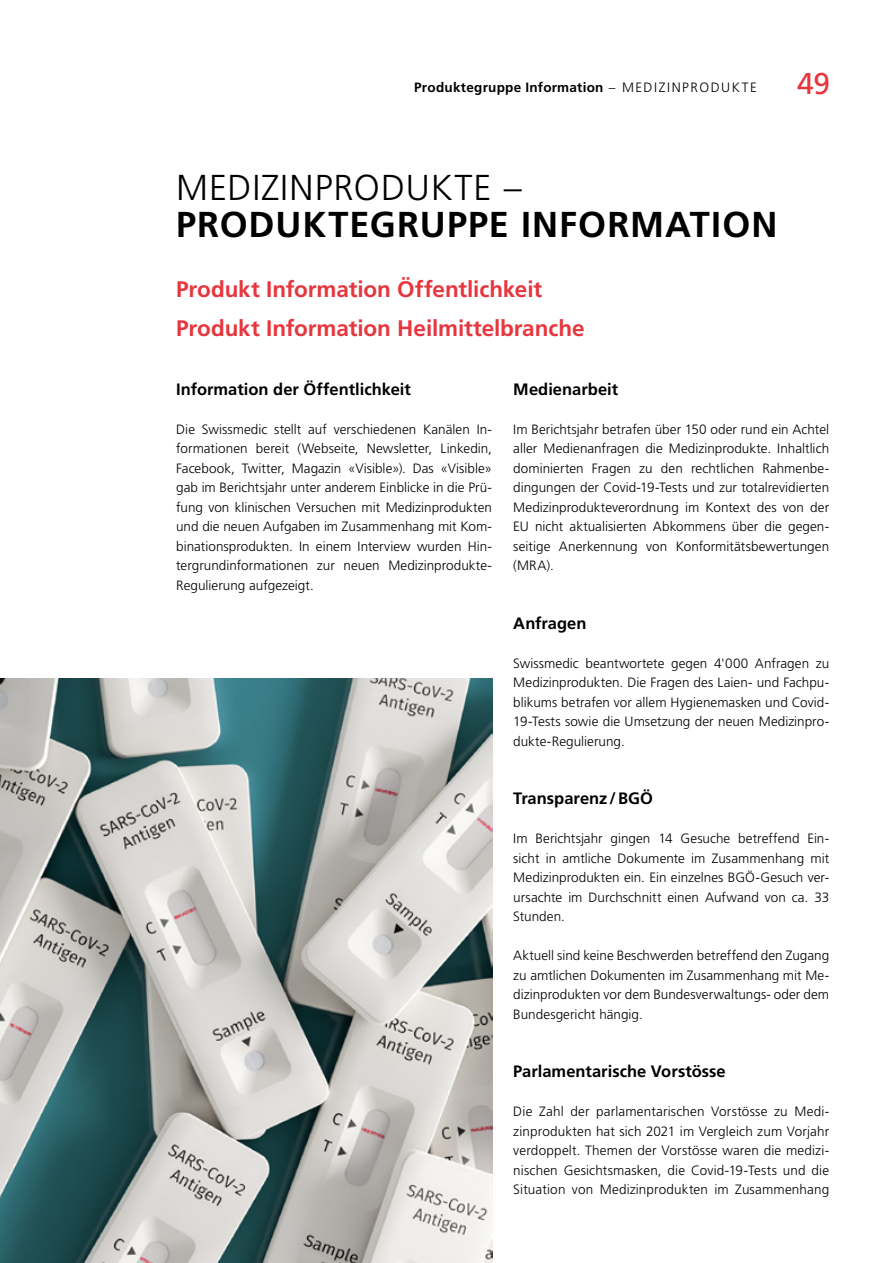
<style>
.page{position:relative;width:893px;height:1263px;background:#fff}
.page>*{position:absolute;margin:0;border:0;box-sizing:border-box;transform-origin:0 0}
.Haupttitel{font:700 36px/37.5px "Frutiger LT Std";letter-spacing:.03em;color:#000}
.t1{font:30px "Frutiger LT Std";color:#e6363e}
.Untertitel{font:700 22.5px "Frutiger LT Std";letter-spacing:-.005em;color:#e6363e}
.Untertitel_2{font:700 16.5px "Frutiger LT Std";color:#000}
.Grundtext{font:700 16.5px "Frutiger LT Std";color:#000}
.Grundtext-2{font:300 13.5px/19.5px "Frutiger LT Std";letter-spacing:.005em;color:#000;text-align:justify}
.t2{font:700 13.5px "Frutiger LT Std";letter-spacing:.02em;color:#000}
.s1{font-weight:300}
</style>
<div class="page">
<img style="left:0;top:678px;width:492px;height:585px">
<p class="t2" style="left:414px;top:80px;width:344px">Produktegruppe Information <span class="s1">– MEDIZINPRODUKTE</span></p>
<h2 class="t1" style="left:797px;top:66px;width:35px">49</h2>
<p class="Haupttitel" style="left:176px;top:169px;width:603px"><span class="s1">MEDIZINPRODUKTE –<br></span>PRODUKTEGRUPPE INFORMATION</p>
<p class="Untertitel" style="left:176px;top:276px;width:367px">Produkt Information Öffentlichkeit</p>
<p class="Untertitel" style="left:176px;top:315px;width:410px">Produkt Information Heilmittelbranche</p>
<p class="Untertitel_2" style="left:176px;top:379px;width:236px">Information der Öffentlichkeit</p>
<p class="Grundtext-2" style="left:176px;top:420px;width:317px">Die Swissmedic stellt auf verschiedenen Kanälen In&shy;formationen bereit (Webseite, Newsletter, Linkedin, Facebook, Twitter, Magazin «Visible»). Das «Visible» gab im Berichtsjahr unter anderem Einblicke in die Prü&shy;fung von klinischen Versuchen mit Medizinprodukten und die neuen Aufgaben im Zusammenhang mit Kom&shy;binationsprodukten. In einem Interview wurden Hin&shy;tergrundinformationen zur neuen Medizinprodukte-Regulierung aufgezeigt.</p>
<p class="Grundtext" style="left:513px;top:379px;width:106px">Medienarbeit</p>
<p class="Grundtext-2" style="left:513px;top:420px;width:317px">Im Berichtsjahr betrafen über 150 oder rund ein Achtel aller Medienanfragen die Medizinprodukte. Inhaltlich dominierten Fragen zu den rechtlichen Rahmenbe&shy;dingungen der Covid-19-Tests und zur totalrevidierten Medizinprodukteverordnung im Kontext des von der EU nicht aktualisierten Abkommens über die gegen&shy;seitige Anerkennung von Konformitätsbewertungen (MRA).</p>
<p class="Untertitel_2" style="left:513px;top:613px;width:75px">Anfragen</p>
<p class="Grundtext-2" style="left:513px;top:654px;width:317px">Swissmedic beantwortete gegen 4'000 Anfragen zu Medizinprodukten. Die Fragen des Laien- und Fachpu&shy;blikums betrafen vor allem Hygienemasken und Covid-19-Tests sowie die Umsetzung der neuen Medizinpro&shy;dukte-Regulierung.</p>
<p class="Untertitel_2" style="left:513px;top:789px;width:141px">Transparenz/BGÖ</p>
<p class="Grundtext-2" style="left:513px;top:829px;width:317px">Im Berichtsjahr gingen 14 Gesuche betreffend Ein&shy;sicht in amtliche Dokumente im Zusammenhang mit Medizinprodukten ein. Ein einzelnes BGÖ-Gesuch ver&shy;ursachte im Durchschnitt einen Aufwand von ca. 33<br>Stunden.</p>
<p class="Grundtext-2" style="left:513px;top:946px;width:317px">Aktuell sind keine Beschwerden betreffend den Zugang zu amtlichen Dokumenten im Zusammenhang mit Me&shy;dizinprodukten vor dem Bundesverwaltungs- oder dem Bundesgericht hängig.</p>
<p class="Untertitel_2" style="left:513px;top:1062px;width:214px">Parlamentarische Vorstösse</p>
<p class="Grundtext-2" style="left:513px;top:1102px;width:317px">Die Zahl der parlamentarischen Vorstösse zu Medi&shy;zinprodukten hat sich 2021 im Vergleich zum Vorjahr verdoppelt. Themen der Vorstösse waren die medizi&shy;nischen Gesichtsmasken, die Covid-19-Tests und die Situation von Medizinprodukten im Zusammenhang</p>
</div>
